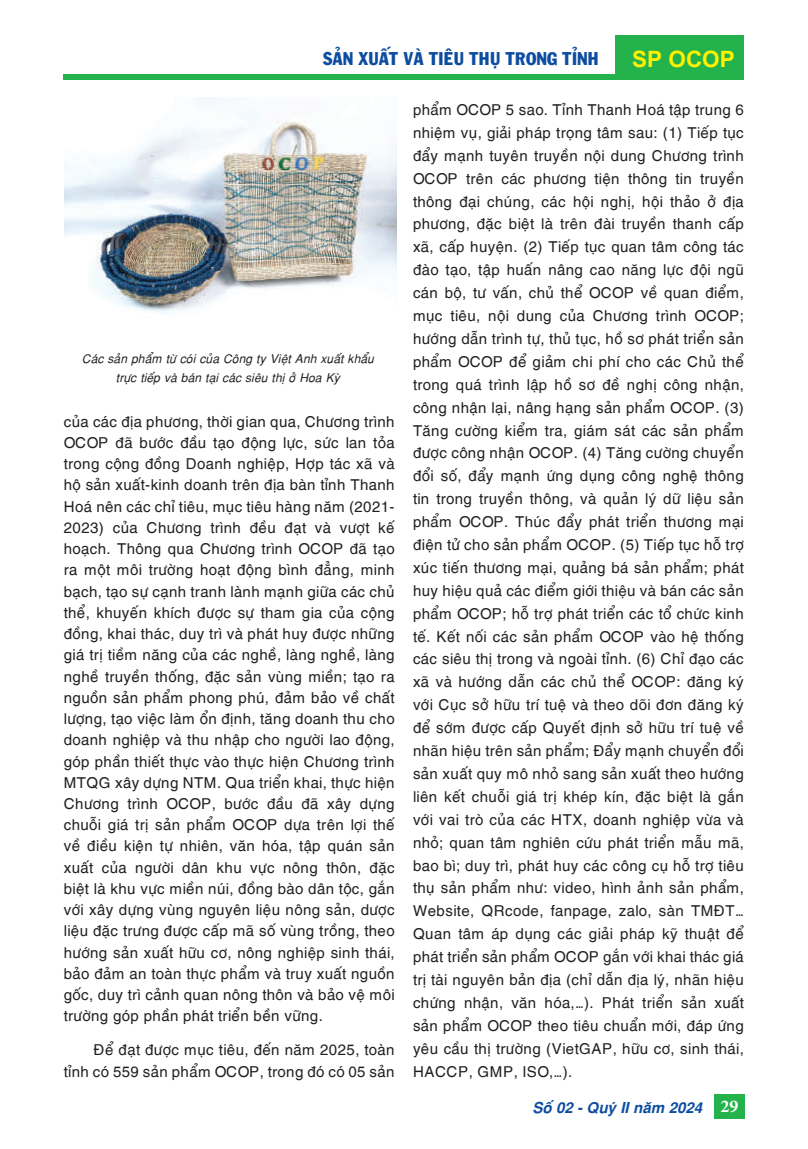
<style>
.page{position:relative;width:808px;height:1149px;background:#fff}
.page>*{position:absolute;margin:0;border:0;box-sizing:border-box;transform-origin:0 0}
.t1{font:22.5px "SVN Arial 2 bold";color:#fff101}
.t2{font:18px "SVN Franko";color:#0d4da1}
.t3{font:15px/23px "SVN Helves";color:#231f20;text-align:justify}
.t4{font:15px "SVN Helvesbolditalic";color:#0d4da1}
.t5{font:12px/19.5px "SVN Helvesitalic";color:#231f20;text-align:center}
.s1{font-family:"Minion Pro";font-weight:700;font-size:18px;color:#fff}
</style>
<div class="page">
<div style="left:714px;top:1094px;width:30px;height:24px;background:#23b24b"></div>
<div style="left:64px;top:74px;width:680px;height:5px;background:#23b24b"></div>
<div style="left:615px;top:36px;width:129px;height:43px;background:#23b24b"></div>
<img style="left:65px;top:98px;width:331px;height:215px">
<p class="t2" style="left:323px;top:45px;width:277px">SẢN XUẤT VÀ TIÊU THỤ TRONG TỈNH</p>
<h1 class="t1" style="left:632px;top:42px;width:104px">SP OCOP</h1>
<p class="t5" style="left:82px;top:347px;width:293px">Các sản phẩm từ cói của Công ty Việt Anh xuất khẩu trực tiếp và bán tại các siêu thị ở Hoa Kỳ</p>
<p class="t3" style="left:64px;top:409px;width:333px;line-height:21.1px">của các địa phương, thời gian qua, Chương trình OCOP đã bước đầu tạo động lực, sức lan tỏa trong cộng đồng Doanh nghiệp, Hợp tác xã và hộ sản xuất-kinh doanh trên địa bàn tỉnh Thanh Hoá nên các chỉ tiêu, mục tiêu hàng năm (2021- 2023) của Chương trình đều đạt và vượt kế hoạch. Thông qua Chương trình OCOP đã tạo ra một môi trường hoạt động bình đẳng, minh bạch, tạo sự cạnh tranh lành mạnh giữa các chủ thể, khuyến khích được sự tham gia của cộng đồng, khai thác, duy trì và phát huy được những giá trị tiềm năng của các nghề, làng nghề, làng nghề truyền thống, đặc sản vùng miền; tạo ra nguồn sản phẩm phong phú, đảm bảo về chất lượng, tạo việc làm ổn định, tăng doanh thu cho doanh nghiệp và thu nhập cho người lao động, góp phần thiết thực vào thực hiện Chương trình MTQG xây dựng NTM. Qua triển khai, thực hiện Chương trình OCOP, bước đầu đã xây dựng chuỗi giá trị sản phẩm OCOP dựa trên lợi thế về điều kiện tự nhiên, văn hóa, tập quán sản xuất của người dân khu vực nông thôn, đặc biệt là khu vực miền núi, đồng bào dân tộc, gắn với xây dựng vùng nguyên liệu nông sản, dược liệu đặc trưng được cấp mã số vùng trồng, theo hướng sản xuất hữu cơ, nông nghiệp sinh thái, bảo đảm an toàn thực phẩm và truy xuất nguồn gốc, duy trì cảnh quan nông thôn và bảo vệ môi trường góp phần phát triển bền vững.</p>
<p class="t3" style="left:64px;top:1037px;width:333px;line-height:21.1px;text-align:right">Để đạt được mục tiêu, đến năm 2025, toàn<br>tỉnh có 559 sản phẩm OCOP, trong đó có 05 sản</p>
<p class="t3" style="left:413px;top:97px;width:333px">phẩm OCOP 5 sao. Tỉnh Thanh Hoá tập trung 6 nhiệm vụ, giải pháp trọng tâm sau: (1) Tiếp tục đẩy mạnh tuyên truyền nội dung Chương trình OCOP trên các phương tiện thông tin truyền thông đại chúng, các hội nghị, hội thảo ở địa phương, đặc biệt là trên đài truyền thanh cấp xã, cấp huyện. (2) Tiếp tục quan tâm công tác đào tạo, tập huấn nâng cao năng lực đội ngũ cán bộ, tư vấn, chủ thể OCOP về quan điểm, mục tiêu, nội dung của Chương trình OCOP; hướng dẫn trình tự, thủ tục, hồ sơ phát triển sản phẩm OCOP để giảm chi phí cho các Chủ thể trong quá trình lập hồ sơ đề nghị công nhận, công nhận lại, nâng hạng sản phẩm OCOP. (3)<br>Tăng cường kiểm tra, giám sát các sản phẩm được công nhận OCOP. (4) Tăng cường chuyển đổi số, đẩy mạnh ứng dụng công nghệ thông tin trong truyền thông, và quản lý dữ liệu sản phẩm OCOP. Thúc đẩy phát triển thương mại điện tử cho sản phẩm OCOP. (5) Tiếp tục hỗ trợ xúc tiến thương mại, quảng bá sản phẩm; phát huy hiệu quả các điểm giới thiệu và bán các sản phẩm OCOP; hỗ trợ phát triển các tổ chức kinh tế. Kết nối các sản phẩm OCOP vào hệ thống các siêu thị trong và ngoài tỉnh. (6) Chỉ đạo các xã và hướng dẫn các chủ thể OCOP: đăng ký với Cục sở hữu trí tuệ và theo dõi đơn đăng ký để sớm được cấp Quyết định sở hữu trí tuệ về nhãn hiệu trên sản phẩm; Đẩy mạnh chuyển đổi sản xuất quy mô nhỏ sang sản xuất theo hướng liên kết chuỗi giá trị khép kín, đặc biệt là gắn với vai trò của các HTX, doanh nghiệp vừa và nhỏ; quan tâm nghiên cứu phát triển mẫu mã, bao bì; duy trì, phát huy các công cụ hỗ trợ tiêu thụ sản phẩm như: video, hình ảnh sản phẩm, Website, QRcode, fanpage, zalo, sàn TMĐT… Quan tâm áp dụng các giải pháp kỹ thuật để phát triển sản phẩm OCOP gắn với khai thác giá trị tài nguyên bản địa (chỉ dẫn địa lý, nhãn hiệu chứng nhận, văn hóa,…). Phát triển sản xuất sản phẩm OCOP theo tiêu chuẩn mới, đáp ứng yêu cầu thị trường (VietGAP, hữu cơ, sinh thái, HACCP, GMP, ISO,…).</p>
<p class="t4" style="left:532px;top:1095px;width:208px">Số 02 - Quý II năm 2024 <span class="s1">29</span></p>
</div>
